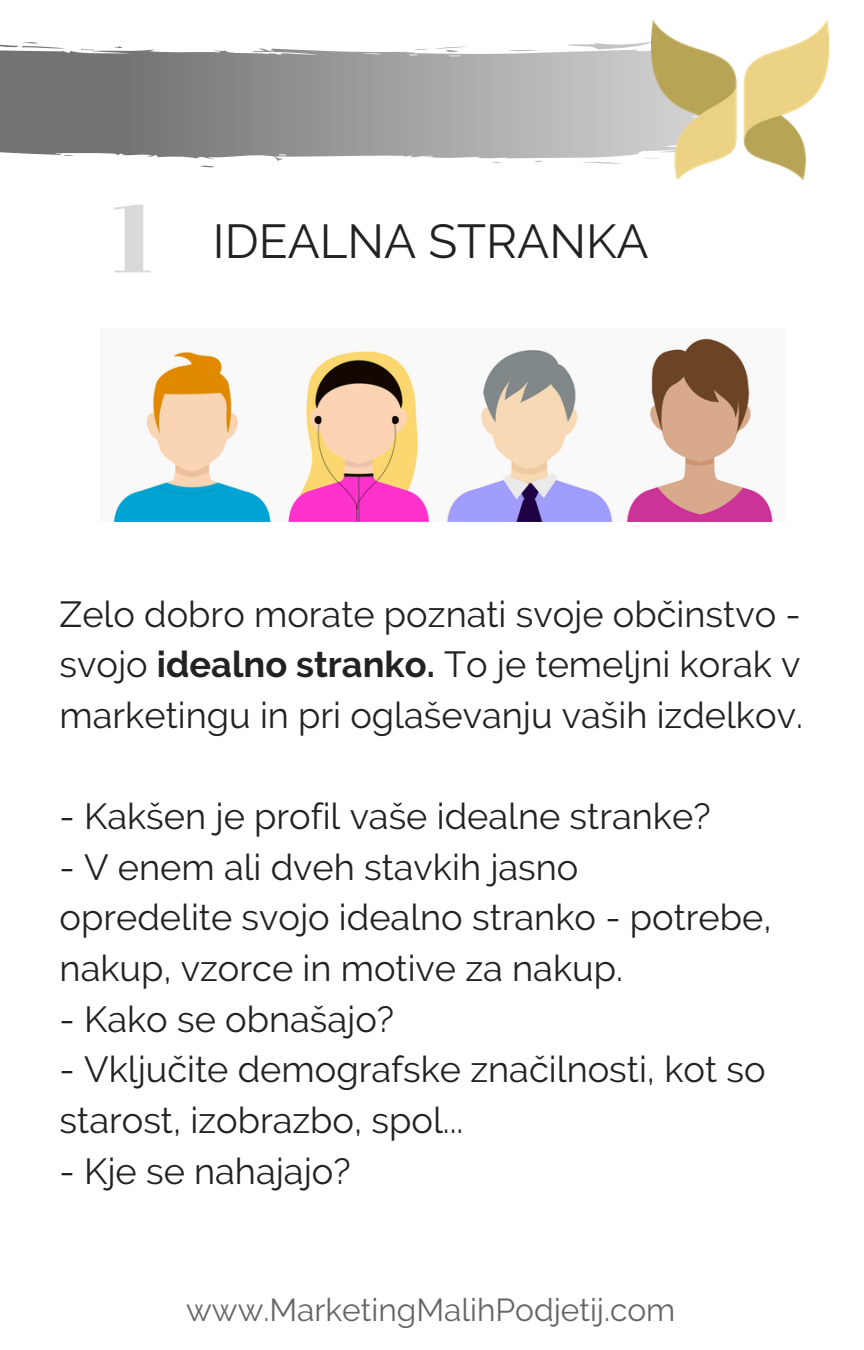
<style>
.page{position:relative;width:864px;height:1350px;background:#fff}
.page>*{position:absolute;margin:0;border:0;box-sizing:border-box;transform-origin:0 0}
.t1{font:95.17px "Abril Fatface";color:#d9d9d9}
.t2{font:47.48px "Raleway";color:#222}
.t3{font:36.23px "Raleway";color:#222}
.t4{font:31.72px "Raleway";color:#666}
.s1{font-weight:700}
</style>
<div class="page">
<svg style="left:0;top:31px;width:652px;height:137px"></svg>
<img style="left:113px;top:338px;width:660px;height:184px">
<img style="left:652px;top:21px;width:177px;height:158px">
<p class="t1" style="left:113px;top:172px;width:42px">1</p>
<p class="t2" style="left:213px;top:214px;width:437px">IDEALNA STRANKA</p>
<p class="t3" style="left:60px;top:593px;width:743px">Zelo dobro morate poznati svoje občinstvo -</p>
<p class="t3" style="left:60px;top:643px;width:742px">svojo <span class="s1">idealno stranko.</span> To je temeljni korak v</p>
<p class="t3" style="left:60px;top:694px;width:745px">marketingu in pri oglaševanju vaših izdelkov.</p>
<p class="t3" style="left:60px;top:795px;width:652px">- Kakšen je profil vaše idealne stranke?</p>
<p class="t3" style="left:60px;top:846px;width:520px">- V enem ali dveh stavkih jasno</p>
<p class="t3" style="left:60px;top:896px;width:713px">opredelite svojo idealno stranko - potrebe,</p>
<p class="t3" style="left:60px;top:947px;width:565px">nakup, vzorce in motive za nakup.</p>
<p class="t3" style="left:60px;top:998px;width:336px">- Kako se obnašajo?</p>
<p class="t3" style="left:60px;top:1048px;width:707px">- Vključite demografske značilnosti, kot so</p>
<p class="t3" style="left:60px;top:1099px;width:405px">starost, izobrazbo, spol...</p>
<p class="t3" style="left:60px;top:1149px;width:292px">- Kje se nahajajo?</p>
<p class="t4" style="left:186px;top:1291px;width:491px">www.MarketingMalihPodjetij.com</p>
</div>
